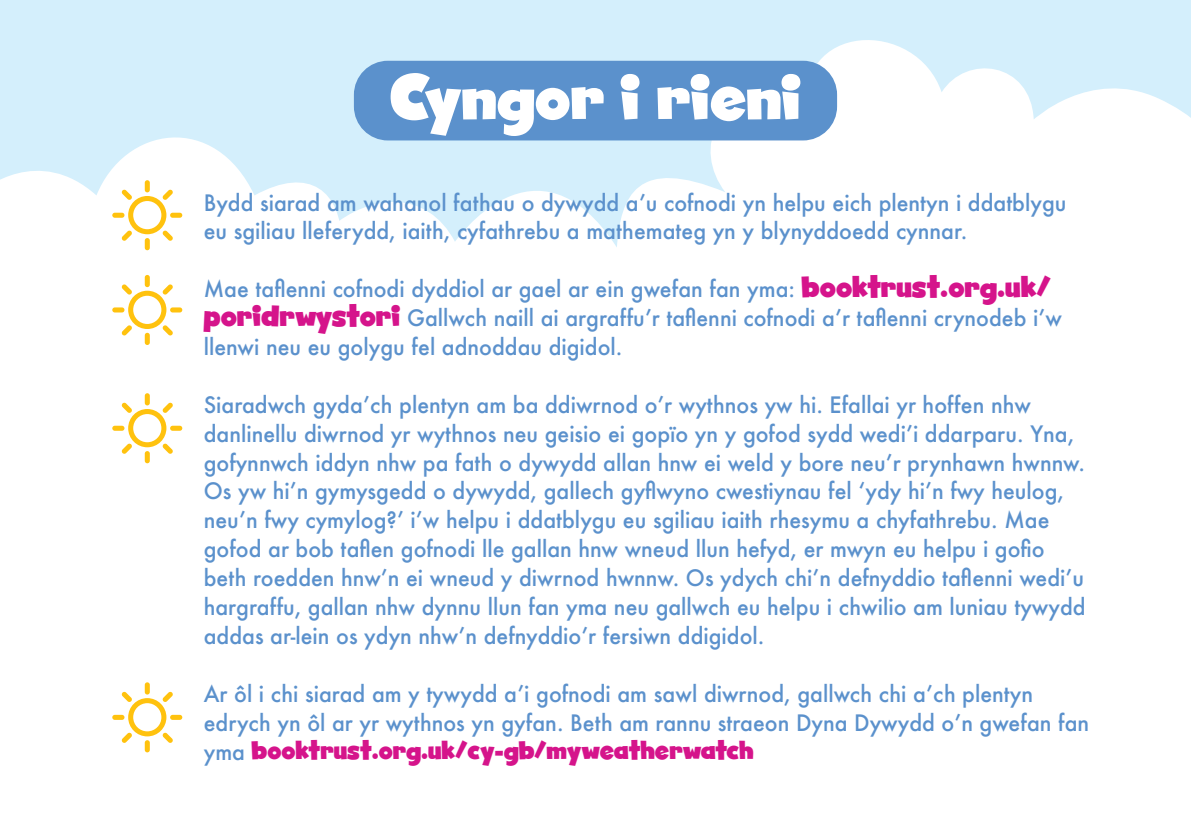
<style>
.page{position:relative;width:1191px;height:840px;background:#fff}
.page>*{position:absolute;margin:0;border:0;box-sizing:border-box;transform-origin:0 0}
.t1{font:64px "Ghost Kid AOE";color:#fff}
.t2{font:26px "Ghost Kid AOE";color:#d5148b}
.t3{font:500 22px/28.8px "Futura";color:#5b91cc}
.s1{font-family:"Ghost Kid AOE";font-weight:400;font-size:30px;color:#d5148b}
.s2{font-family:"Futura";font-weight:500;font-size:22px;color:#5b91cc}
</style>
<div class="page">
<div style="left:0;top:0;width:1191px;height:298px;background:#d4effc"></div>
<svg style="left:353px;top:40px;width:838px;height:252px;fill:#fff"></svg>
<svg style="left:0;top:111px;width:461px;height:181px;fill:#fff"></svg>
<div style="left:0;top:292px;width:1191px;height:469px;background:#fff"></div>
<div style="left:354px;top:61px;width:483px;height:79px;background:#5b91cc;border-radius:34px"></div>
<svg style="left:112px;top:180px;width:70px;height:70px;background:#fff2cf"></svg>
<svg style="left:112px;top:275px;width:70px;height:70px"></svg>
<svg style="left:112px;top:393px;width:70px;height:70px"></svg>
<svg style="left:112px;top:682px;width:70px;height:70px"></svg>
<h1 class="t1" style="left:389px;top:60px;width:413px">Cyngor i rieni</h1>
<p class="t3" style="left:204px;top:187px;width:864px">Bydd siarad am wahanol fathau o dywydd a’u cofnodi yn helpu eich plentyn i ddatblygu eu sgiliau lleferydd, iaith, cyfathrebu a mathemateg yn y blynyddoedd cynnar.</p>
<p class="t3" style="left:204px;top:274px;width:859px">Mae taflenni cofnodi dyddiol ar gael ar ein gwefan fan yma: <span class="s1">booktrust.org.uk/ poridrwystori</span> Gallwch naill ai argraffu’r taflenni cofnodi a’r taflenni crynodeb i’w llenwi neu eu golygu fel adnoddau digidol.</p>
<p class="t3" style="left:204px;top:389px;width:883px">Siaradwch gyda’ch plentyn am ba ddiwrnod o’r wythnos yw hi. Efallai yr hoffen nhw danlinellu diwrnod yr wythnos neu geisio ei gopïo yn y gofod sydd wedi’i ddarparu. Yna, gofynnwch iddyn nhw pa fath o dywydd allan hnw ei weld y bore neu’r prynhawn hwnnw.<br>Os yw hi’n gymysgedd o dywydd, gallech gyflwyno cwestiynau fel ‘ydy hi’n fwy heulog, neu’n fwy cymylog?’ i’w helpu i ddatblygu eu sgiliau iaith rhesymu a chyfathrebu. Mae gofod ar bob taflen gofnodi lle gallan hnw wneud llun hefyd, er mwyn eu helpu i gofio beth roedden hnw’n ei wneud y diwrnod hwnnw. Os ydych chi’n defnyddio taflenni wedi’u hargraffu, gallan nhw dynnu llun fan yma neu gallwch eu helpu i chwilio am luniau tywydd addas ar-lein os ydyn nhw’n defnyddio’r fersiwn ddigidol.</p>
<p class="t3" style="left:204px;top:678px;width:887px">Ar ôl i chi siarad am y tywydd a’i gofnodi am sawl diwrnod, gallwch chi a’ch plentyn edrych yn ôl ar yr wythnos yn gyfan. Beth am rannu straeon Dyna Dywydd o’n gwefan fan</p>
<p class="t2" style="left:204px;top:735px;width:551px"><span class="s2">yma</span> booktrust.org.uk/cy-gb/myweatherwatch</p>
</div>
